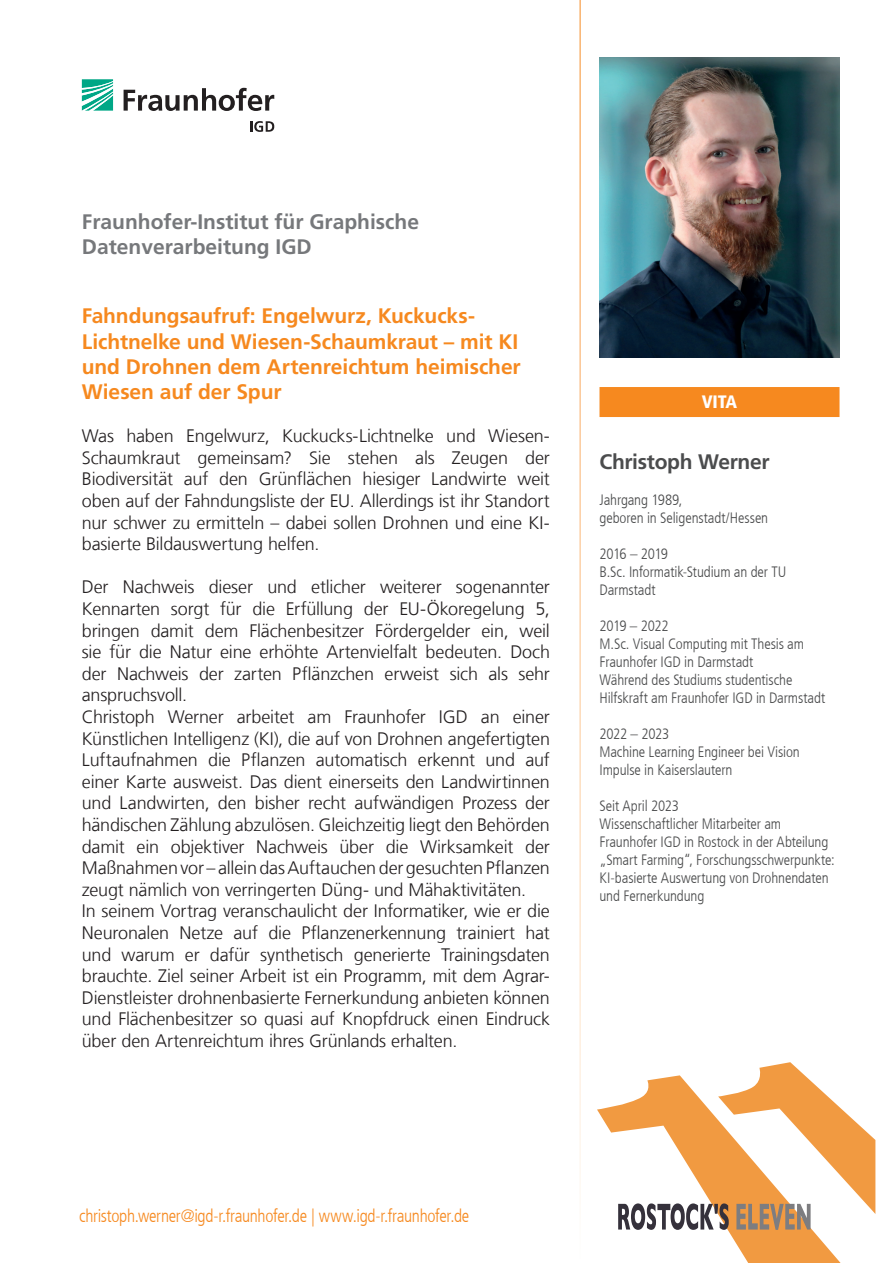
<style>
.page{position:relative;width:893px;height:1263px;background:#fff}
.page>*{position:absolute;margin:0;border:0;box-sizing:border-box;transform-origin:0 0}
.t1{font:700 21px/25.2px "Frutiger LT Com";letter-spacing:-.005em;color:#f6891f}
.t2{font:700 21px/25.2px "Frutiger LT Com";color:#76787b}
.t3{font:700 21px "Frutiger LT Com";letter-spacing:-.015em;color:#4b4c4d}
.t4{font:300 18px/21.6px "Frutiger LT Com";letter-spacing:-.01em;color:#231f20;text-align:justify}
.t5{font:300 condensed 18px "Frutiger LT Com";letter-spacing:-.015em;color:#f6891f}
.t6{font:900 condensed 18px "Frutiger LT Com";color:#fff}
.t7{font:300 condensed 15px/18px "Frutiger LT Com";letter-spacing:-.01em;color:#4b4c4d}
</style>
<div class="page">
<svg style="left:597px;top:1105px;width:244px;height:158px"></svg>
<svg style="left:618px;top:1062px;width:257px;height:168px"></svg>
<div style="left:599px;top:387px;width:240px;height:30px;background:#f6891f"></div>
<img style="left:599px;top:57px;width:240px;height:300px">
<svg style="left:82px;top:79px;width:31px;height:32px"></svg>
<svg style="left:124px;top:88px;width:150px;height:23px"></svg>
<svg style="left:250px;top:121px;width:24px;height:11px"></svg>
<p class="t2" style="left:82px;top:209px;width:339px">Fraunhofer-Institut für Graphische<br>Datenverarbeitung IGD</p>
<p class="t1" style="left:82px;top:303px;width:440px">Fahndungsaufruf: Engelwurz, Kuckucks-Lichtnelke und Wiesen-Schaumkraut – mit KI und Drohnen dem Artenreichtum heimischer Wiesen auf der Spur</p>
<p class="t4" style="left:82px;top:425px;width:470px">Was haben Engelwurz, Kuckucks-Lichtnelke und Wiesen-Schaumkraut gemeinsam? Sie stehen als Zeugen der Biodiversität auf den Grünflächen hiesiger Landwirte weit oben auf der Fahndungsliste der EU. Allerdings ist ihr Standort nur schwer zu ermitteln – dabei sollen Drohnen und eine KI&shy;basierte Bildauswertung helfen.</p>
<p class="t4" style="left:82px;top:576px;width:470px;text-align:left">Der Nachweis dieser und etlicher weiterer sogenannter Kennarten sorgt für die Erfüllung der EU-Ökoregelung 5, bringen damit dem Flächenbesitzer Fördergelder ein, weil sie für die Natur eine erhöhte Artenvielfalt bedeuten. Doch der Nachweis der zarten Pflänzchen erweist sich als sehr anspruchsvoll.<br>Christoph Werner arbeitet am Fraunhofer IGD an einer Künstlichen Intelligenz (KI), die auf von Drohnen angefertigten Luftaufnahmen die Pflanzen automatisch erkennt und auf einer Karte ausweist. Das dient einerseits den Landwirtinnen und Landwirten, den bisher recht aufwändigen Prozess der händischen Zählung abzulösen. Gleichzeitig liegt den Behörden damit ein objektiver Nachweis über die Wirksamkeit der Maßnahmen vor – allein das Auftauchen der gesuchten Pflanzen zeugt nämlich von verringerten Düng- und Mähaktivitäten.<br>In seinem Vortrag veranschaulicht der Informatiker, wie er die Neuronalen Netze auf die Pflanzenerkennung trainiert hat und warum er dafür synthetisch generierte Trainingsdaten brauchte. Ziel seiner Arbeit ist ein Programm, mit dem Agrar-Dienstleister drohnenbasierte Fernerkundung anbieten können und Flächenbesitzer so quasi auf Knopfdruck einen Eindruck über den Artenreichtum ihres Grünlands erhalten.</p>
<p class="t6" style="left:702px;top:391px;width:37px">VITA</p>
<p class="t3" style="left:599px;top:449px;width:172px">Christoph Werner</p>
<p class="t7" style="left:599px;top:491px;width:170px">Jahrgang 1989,<br>geboren in Seligenstadt/Hessen</p>
<p class="t7" style="left:599px;top:545px;width:188px">2016 – 2019<br>B.Sc. Informatik-Studium an der TU<br>Darmstadt</p>
<p class="t7" style="left:599px;top:617px;width:227px">2019 – 2022<br>M.Sc. Visual Computing mit Thesis am<br>Fraunhofer IGD in Darmstadt<br>Während des Studiums studentische<br>Hilfskraft am Fraunhofer IGD in Darmstadt</p>
<p class="t7" style="left:599px;top:725px;width:202px">2022 – 2023<br>Machine Learning Engineer bei Vision<br>Impulse in Kaiserslautern</p>
<p class="t7" style="left:599px;top:797px;width:237px">Seit April 2023<br>Wissenschaftlicher Mitarbeiter am Fraunhofer IGD in Rostock in der Abteilung „Smart Farming“, Forschungsschwerpunkte:<br>KI-basierte Auswertung von Drohnendaten und Fernerkundung</p>
<p class="t5" style="left:79px;top:1204px;width:392px">christoph.werner@igd-r.fraunhofer.de | www.igd-r.fraunhofer.de</p>
</div>
